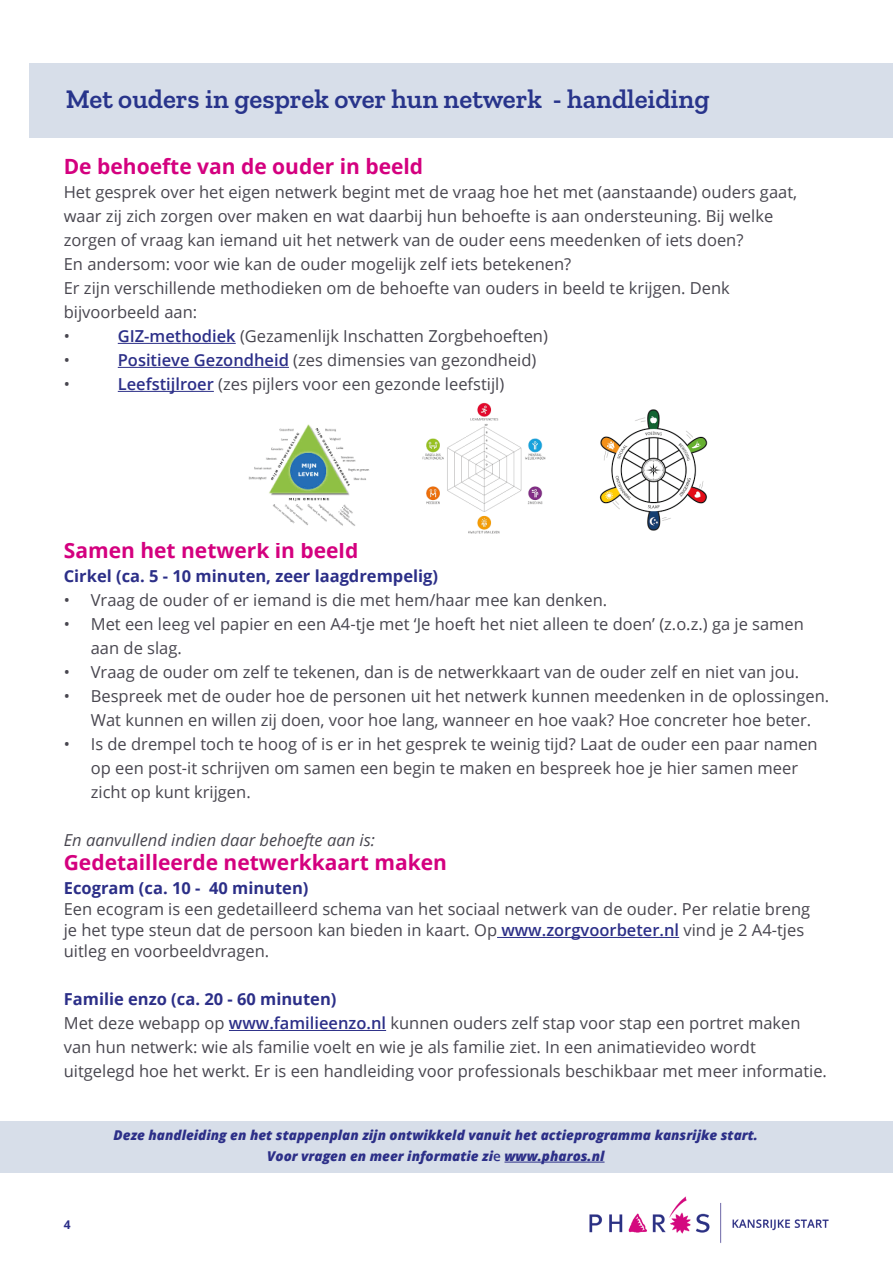
<style>
.page{position:relative;width:893px;height:1263px;background:#fff}
.page>*{position:absolute;margin:0;border:0;box-sizing:border-box;transform-origin:0 0}
.t1{font:600 27px "Zilla Slab";color:#28348b}
.t2{font:700 21px "Open Sans";color:#d4007f}
.t3{font:16.5px/24px "Open Sans";color:#48464f}
.t4{font:700 16.5px "Open Sans";color:#2c2f88}
.t5{font:italic 16.5px "Open Sans";color:#48464f}
.t6{font:italic 800 13.5px/21px "Open Sans";color:#2c2f88;text-align:center}
.t7{font:700 12px "Open Sans";color:#2c2f88}
.s1{font-weight:600;color:#2c2f88}
.s2{font-weight:700;color:#2c2f88}
.s3{font-weight:600;font-style:normal}
</style>
<div class="page">
<img style="left:589px;top:1196px;width:240px;height:47px">
<hr style="left:118px;top:343px;width:118px;height:1px;background:#2c2f88">
<hr style="left:118px;top:367px;width:171px;height:1px;background:#2c2f88">
<hr style="left:118px;top:391px;width:96px;height:1px;background:#2c2f88">
<hr style="left:497px;top:937px;width:182px;height:1px;background:#2c2f88">
<hr style="left:229px;top:1030px;width:157px;height:1px;background:#2c2f88">
<div style="left:30px;top:64px;width:863px;height:74px;background:#d7dee9"></div>
<img style="left:422px;top:402px;width:124px;height:132px">
<img style="left:248px;top:424px;width:122px;height:102px">
<img style="left:599px;top:409px;width:109px;height:122px">
<div style="left:0;top:1121px;width:893px;height:51px;background:#d7dee9"></div>
<hr style="left:504px;top:1162px;width:101px;height:1px;background:#2c2f88">
<h1 class="t1" style="left:66px;top:84px;width:645px">Met ouders in gesprek over hun netwerk - handleiding</h1>
<p class="t2" style="left:64px;top:152px;width:361px">De behoefte van de ouder in beeld</p>
<p class="t3" style="left:64px;top:180px;width:735px">Het gesprek over het eigen netwerk begint met de vraag hoe het met (aanstaande) ouders gaat, waar zij zich zorgen over maken en wat daarbij hun behoefte is aan ondersteuning. Bij welke zorgen of vraag kan iemand uit het netwerk van de ouder eens meedenken of iets doen?<br>En andersom: voor wie kan de ouder mogelijk zelf iets betekenen?<br>Er zijn verschillende methodieken om de behoefte van ouders in beeld te krijgen. Denk bijvoorbeeld aan:<br>•</p>
<p class="t3" style="left:118px;top:324px;width:432px"><span class="s1">GIZ-methodiek</span> (Gezamenlijk Inschatten Zorgbehoeften)</p>
<p class="t3" style="left:64px;top:348px;width:8px">•</p>
<p class="t3" style="left:118px;top:348px;width:420px"><span class="s1">Positieve Gezondheid</span> (zes dimensies van gezondheid)</p>
<p class="t3" style="left:64px;top:372px;width:8px">•</p>
<p class="t3" style="left:118px;top:372px;width:388px"><span class="s1">Leefstijlroer</span> (zes pijlers voor een gezonde leefstijl)</p>
<p class="t2" style="left:64px;top:536px;width:296px">Samen het netwerk in beeld</p>
<p class="t4" style="left:64px;top:564px;width:376px">Cirkel (ca. 5 - 10 minuten, zeer laagdrempelig)</p>
<p class="t3" style="left:64px;top:588px;width:545px">• Vraag de ouder of er iemand is die met hem/haar mee kan denken.</p>
<p class="t3" style="left:91px;top:612px;width:715px;text-indent:-27px">• Met een leeg vel papier en een A4-tje met ‘Je hoeft het niet alleen te doen’ (z.o.z.) ga je samen aan de slag.</p>
<p class="t3" style="left:64px;top:660px;width:737px">• Vraag de ouder om zelf te tekenen, dan is de netwerkkaart van de ouder zelf en niet van jou.</p>
<p class="t3" style="left:64px;top:684px;width:767px;text-align:center">• Bespreek met de ouder hoe de personen uit het netwerk kunnen meedenken in de oplossingen.<br>Wat kunnen en willen zij doen, voor hoe lang, wanneer en hoe vaak? Hoe concreter hoe beter.</p>
<p class="t3" style="left:91px;top:732px;width:728px;text-indent:-27px">• Is de drempel toch te hoog of is er in het gesprek te weinig tijd? Laat de ouder een paar namen op een post-it schrijven om samen een begin te maken en bespreek hoe je hier samen meer zicht op kunt krijgen.</p>
<p class="t5" style="left:64px;top:829px;width:313px">En aanvullend indien daar behoefte aan is:</p>
<p class="t2" style="left:64px;top:848px;width:385px">Gedetailleerde netwerkkaart maken</p>
<p class="t4" style="left:64px;top:876px;width:246px">Ecogram (ca. 10 - 40 minuten)</p>
<p class="t3" style="left:64px;top:898px;width:748px;line-height:21px">Een ecogram is een gedetailleerd schema van het sociaal netwerk van de ouder. Per relatie breng je het type steun dat de persoon kan bieden in kaart. Op <span class="s1">www.zorgvoorbeter.nl</span> vind je 2 A4-tjes uitleg en voorbeeldvragen.</p>
<p class="t3" style="left:64px;top:987px;width:765px"><span class="s2">Familie enzo (ca. 20 - 60 minuten)<br></span>Met deze webapp op <span class="s1">www.familieenzo.nl</span> kunnen ouders zelf stap voor stap een portret maken van hun netwerk: wie als familie voelt en wie je als familie ziet. In een animatievideo wordt uitgelegd hoe het werkt. Er is een handleiding voor professionals beschikbaar met meer informatie.</p>
<p class="t7" style="left:64px;top:1216px;width:8px">4</p>
<p class="t6" style="left:114px;top:1124px;width:646px">Deze handleiding en het stappenplan zijn ontwikkeld vanuit het actieprogramma kansrijke start.<br>Voor vragen en meer informatie zi<span class="s3">e</span> www.pharos.nl</p>
</div>
